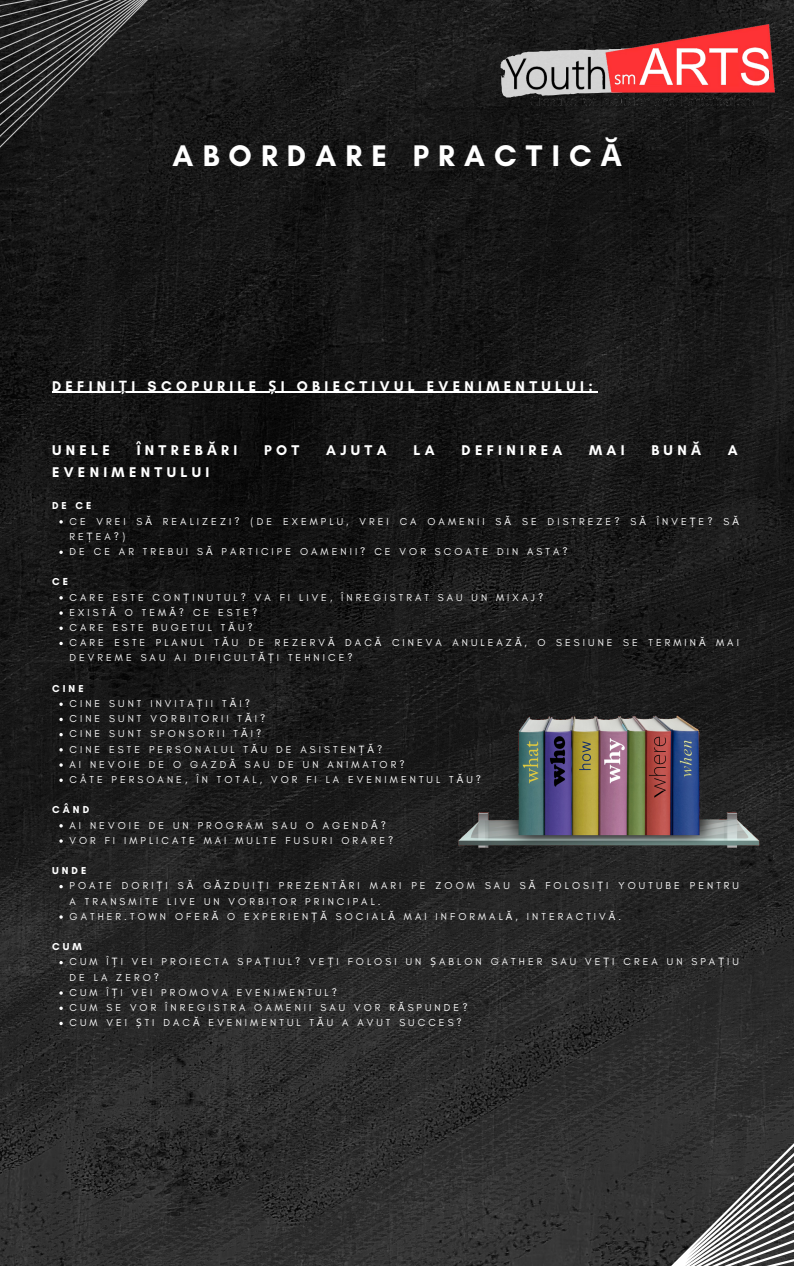
<style>
.page{position:relative;width:794px;height:1266px;background:#fff}
.page>*{position:absolute;margin:0;border:0;box-sizing:border-box;transform-origin:0 0}
.t1{font:700 30.38px "Glacial Indifference";letter-spacing:.3em;color:#fff}
.t2{font:700 14.4px "Glacial Indifference";letter-spacing:.3em;color:#fff}
.t3{font:10.27px/15.2px "Glacial Indifference";letter-spacing:.3em;color:#fff}
.t4{font:700 10.27px "Glacial Indifference";letter-spacing:.3em;color:#fff}
.s1{font-family:"Noto Sans"}
</style>
<div class="page">
<img style="left:0;top:0;width:793px;height:1266px">
<svg style="left:637px;top:1003px;width:156px;height:263px;background:#3e3e3e"></svg>
<svg style="left:0;top:0;width:175px;height:156px;background:#262626"></svg>
<svg style="left:500px;top:48px;width:5px;height:49px"></svg>
<img style="left:505px;top:25px;width:268px;height:83px">
<svg style="left:59px;top:520px;width:4px;height:3px"></svg>
<svg style="left:59px;top:550px;width:4px;height:4px"></svg>
<svg style="left:59px;top:596px;width:4px;height:3px"></svg>
<svg style="left:59px;top:611px;width:4px;height:4px"></svg>
<svg style="left:59px;top:626px;width:4px;height:4px"></svg>
<svg style="left:59px;top:642px;width:4px;height:3px"></svg>
<svg style="left:59px;top:702px;width:4px;height:4px"></svg>
<svg style="left:59px;top:718px;width:4px;height:3px"></svg>
<svg style="left:59px;top:733px;width:4px;height:3px"></svg>
<svg style="left:59px;top:748px;width:4px;height:3px"></svg>
<svg style="left:59px;top:763px;width:4px;height:4px"></svg>
<svg style="left:59px;top:778px;width:4px;height:4px"></svg>
<svg style="left:59px;top:824px;width:4px;height:3px"></svg>
<svg style="left:59px;top:839px;width:4px;height:3px"></svg>
<svg style="left:59px;top:885px;width:4px;height:3px"></svg>
<svg style="left:59px;top:915px;width:4px;height:3px"></svg>
<svg style="left:59px;top:961px;width:4px;height:3px"></svg>
<svg style="left:59px;top:991px;width:4px;height:3px"></svg>
<svg style="left:59px;top:1006px;width:4px;height:4px"></svg>
<svg style="left:59px;top:1021px;width:4px;height:4px"></svg>
<hr style="left:52px;top:392px;width:545px;height:1px;background:#fff">
<img style="left:447px;top:675px;width:331px;height:202px">
<h1 class="t1" style="left:172px;top:137px;width:450px">ABORDARE PRACTIC<span class="s1">Ă</span></h1>
<h2 class="t2" style="left:52px;top:377px;width:542px">DEFINI<span class="s1">Ț</span>I SCOPURILE <span class="s1">Ș</span>I OBIECTIVUL EVENIMENTULUI:</h2>
<h2 class="t2" style="left:52px;top:441px;width:59px">UNELE</h2>
<h2 class="t2" style="left:137px;top:441px;width:102px">ÎNTREB<span class="s1">Ă</span>RI</h2>
<h2 class="t2" style="left:264px;top:441px;width:37px">POT</h2>
<h2 class="t2" style="left:326px;top:441px;width:62px">AJUTA</h2>
<h2 class="t2" style="left:413px;top:441px;width:23px">L A</h2>
<h2 class="t2" style="left:461px;top:441px;width:102px">DEFINIREA</h2>
<h2 class="t2" style="left:588px;top:441px;width:37px">MAI</h2>
<h2 class="t2" style="left:651px;top:441px;width:51px">BUN<span class="s1">Ă</span></h2>
<h2 class="t2" style="left:727px;top:441px;width:11px">A</h2>
<h2 class="t2" style="left:52px;top:463px;width:159px">EVENIMENTULUI</h2>
<p class="t4" style="left:52px;top:500px;width:41px">DE CE</p>
<p class="t3" style="left:69px;top:513px;width:670px">CE VREI S<span class="s1">Ă</span> REALIZEZI? (DE EXEMPLU, VREI CA OAMENII S<span class="s1">Ă</span> SE DISTREZE? S<span class="s1">Ă</span> ÎNVE<span class="s1">Ț</span>E? S<span class="s1">Ă<br></span>RE<span class="s1">Ț</span>EA?)<br>DE CE AR TREBUI S<span class="s1">Ă</span> PARTICIPE OAMENII? CE VOR SCOATE DIN ASTA?</p>
<p class="t3" style="left:69px;top:589px;width:670px">CARE ESTE CON<span class="s1">Ț</span>INUTUL? VA FI LIVE, ÎNREGISTRAT SAU UN MIXAJ?<br>EXIST<span class="s1">Ă</span> O TEM<span class="s1">Ă</span>? CE ESTE?<br>CARE ESTE BUGETUL T<span class="s1">Ă</span>U?<br>CARE ESTE PLANUL T<span class="s1">Ă</span>U DE REZERV<span class="s1">Ă</span> DAC<span class="s1">Ă</span> CINEVA ANULEAZ<span class="s1">Ă</span>, O SESIUNE SE TERMIN<span class="s1">Ă</span> MAI DEVREME SAU AI DIFICULT<span class="s1">ĂȚ</span>I TEHNICE?</p>
<p class="t3" style="left:69px;top:696px;width:413px">CINE SUNT INVITA<span class="s1">Ț</span>II T<span class="s1">Ă</span>I?<br>CINE SUNT VORBITORII T<span class="s1">Ă</span>I?<br>CINE SUNT SPONSORII T<span class="s1">Ă</span>I?<br>CINE ESTE PERSONALUL T<span class="s1">Ă</span>U DE ASISTEN<span class="s1">ȚĂ</span>?<br>AI NEVOIE DE O GAZD<span class="s1">Ă</span> SAU DE UN ANIMATOR?<br>CÂTE PERSOANE, ÎN TOTAL, VOR FI LA EVENIMENTUL T<span class="s1">Ă</span>U?</p>
<p class="t3" style="left:69px;top:817px;width:325px">AI NEVOIE DE UN PROGRAM SAU O AGEND<span class="s1">Ă</span>?<br>VOR FI IMPLICATE MAI MULTE FUSURI ORARE?</p>
<p class="t3" style="left:69px;top:878px;width:670px">POATE DORI<span class="s1">Ț</span>I S<span class="s1">Ă</span> G<span class="s1">Ă</span>ZDUI<span class="s1">Ț</span>I PREZENT<span class="s1">Ă</span>RI MARI PE ZOOM SAU S<span class="s1">Ă</span> FOLOSI<span class="s1">Ț</span>I YOUTUBE PENTRU<br>A TRANSMITE LIVE UN VORBITOR PRINCIPAL.<br>GATHER.TOWN OFER<span class="s1">Ă</span> O EXPERIEN<span class="s1">ȚĂ</span> SOCIAL<span class="s1">Ă</span> MAI INFORMAL<span class="s1">Ă</span>, INTERACTIV<span class="s1">Ă</span>.</p>
<p class="t3" style="left:69px;top:954px;width:670px">CUM Î<span class="s1">Ț</span>I VEI PROIECTA SPA<span class="s1">Ț</span>IUL? VE<span class="s1">Ț</span>I FOLOSI UN <span class="s1">Ș</span>ABLON GATHER SAU VE<span class="s1">Ț</span>I CREA UN SPA<span class="s1">Ț</span>IU DE LA ZERO?<br>CUM Î<span class="s1">Ț</span>I VEI PROMOVA EVENIMENTUL?<br>CUM SE VOR ÎNREGISTRA OAMENII SAU VOR R<span class="s1">Ă</span>SPUNDE?<br>CUM VEI <span class="s1">Ș</span>TI DAC<span class="s1">Ă</span> EVENIMENTUL T<span class="s1">Ă</span>U A AVUT SUCCES?</p>
<p class="t4" style="left:52px;top:576px;width:17px">C E</p>
<p class="t4" style="left:52px;top:682px;width:33px">CINE</p>
<p class="t4" style="left:52px;top:803px;width:39px">CÂND</p>
<p class="t4" style="left:52px;top:864px;width:36px">UNDE</p>
<p class="t4" style="left:52px;top:940px;width:31px">CUM</p>
</div>
